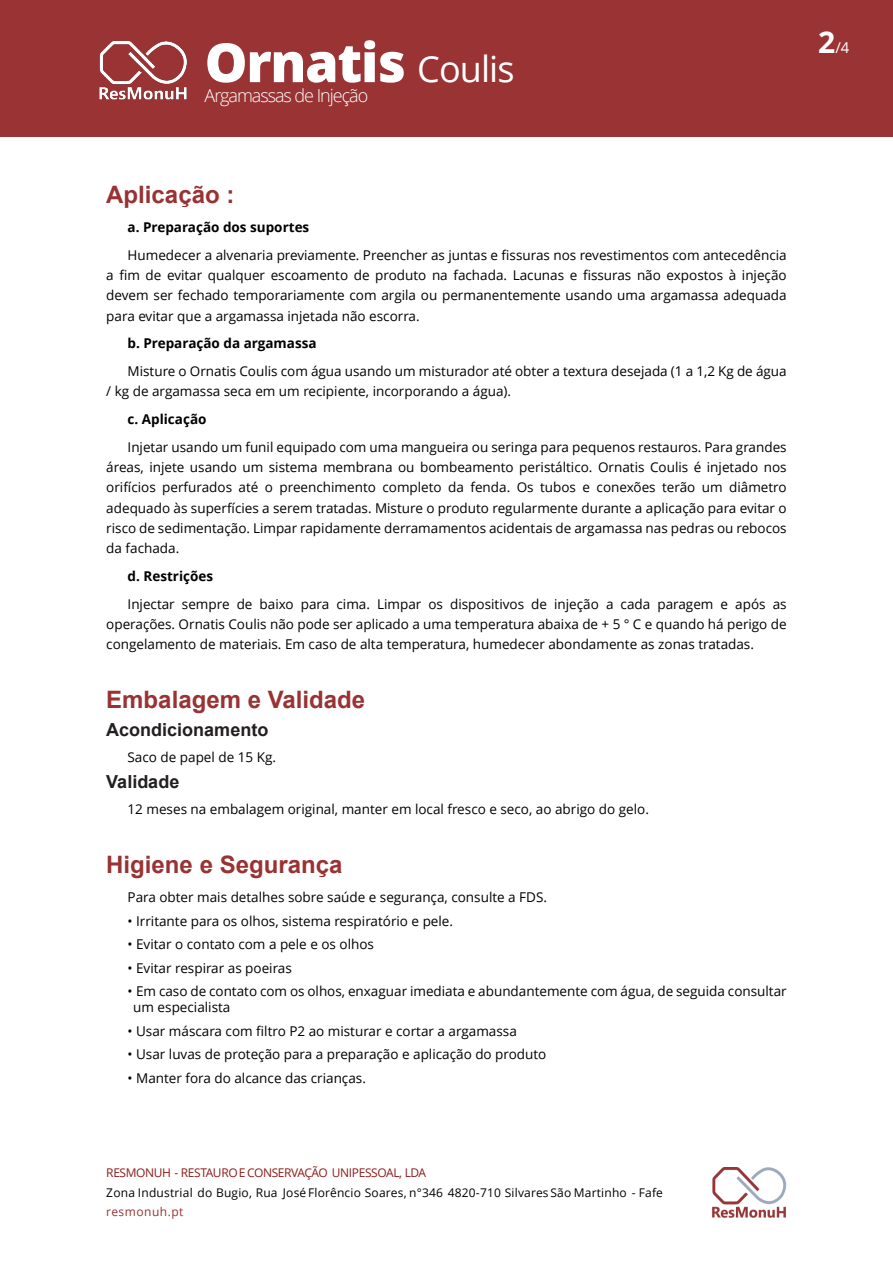
<style>
.page{position:relative;width:893px;height:1263px;background:#fff}
.page>*{position:absolute;margin:0;border:0;box-sizing:border-box;transform-origin:0 0}
.t1{font:800 54px "Open Sans";letter-spacing:-.025em;color:#fff}
.t2{font:700 24px "Arial";color:#9a3233}
.t3{font:700 18px "Arial";color:#231f20}
.t4{font:300 18px "Open Sans";letter-spacing:-.055em;color:#fff}
.t5{font:15px "Open Sans";color:#fff}
.t6{font:13.5px/20.2px "Open Sans";color:#000;text-align:justify}
.t7{font:700 13.5px "Open Sans";color:#000}
.t8{font:12px "Open Sans";letter-spacing:.015em;color:#000}
.t9{font:12px "Open Sans";letter-spacing:-.03em;color:#8d1b1a}
.t10{font:12px "Open Sans";letter-spacing:.04em;color:#9a3233}
.s1{font-weight:400;font-size:36px}
.s2{font-weight:700;font-size:30px}
</style>
<div class="page">
<div style="left:0;top:0;width:893px;height:137px;background:#993334"></div>
<img style="left:712px;top:1168px;width:75px;height:50px">
<img style="left:99px;top:41px;width:88px;height:59px">
<h1 class="t1" style="left:205px;top:41px;width:312px">Ornatis <span class="s1">Coulis</span></h1>
<p class="t5" style="left:818px;top:41px;width:33px"><span class="s2">2</span>/4</p>
<h3 class="t4" style="left:205px;top:88px;width:165px">Argamassas de Injeção</h3>
<h2 class="t2" style="left:106px;top:185px;width:130px">Aplicação :</h2>
<p class="t7" style="left:128px;top:222px;width:183px">a. Preparação dos suportes</p>
<p class="t6" style="left:106px;top:246px;width:682px;text-indent:21px">Humedecer a alvenaria previamente. Preencher as juntas e fissuras nos revestimentos com antecedência a fim de evitar qualquer escoamento de produto na fachada. Lacunas e fissuras não expostos à injeção devem ser fechado temporariamente com argila ou permanentemente usando uma argamassa adequada para evitar que a argamassa injetada não escorra.</p>
<p class="t7" style="left:128px;top:338px;width:191px">b. Preparação da argamassa</p>
<p class="t6" style="left:106px;top:362px;width:682px;text-indent:21px">Misture o Ornatis Coulis com água usando um misturador até obter a textura desejada (1 a 1,2 Kg de água / kg de argamassa seca em um recipiente, incorporando a água).</p>
<p class="t7" style="left:128px;top:414px;width:80px">c. Aplicação</p>
<p class="t6" style="left:106px;top:438px;width:682px;text-indent:21px">Injetar usando um funil equipado com uma mangueira ou seringa para pequenos restauros. Para grandes áreas, injete usando um sistema membrana ou bombeamento peristáltico. Ornatis Coulis é injetado nos orifícios perfurados até o preenchimento completo da fenda. Os tubos e conexões terão um diâmetro adequado às superfícies a serem tratadas. Misture o produto regularmente durante a aplicação para evitar o risco de sedimentação. Limpar rapidamente derramamentos acidentais de argamassa nas pedras ou rebocos da fachada.</p>
<p class="t7" style="left:128px;top:570px;width:87px">d. Restrições</p>
<p class="t6" style="left:106px;top:595px;width:682px;text-indent:21px">Injectar sempre de baixo para cima. Limpar os dispositivos de injeção a cada paragem e após as operações. Ornatis Coulis não pode ser aplicado a uma temperatura abaixa de + 5 ° C e quando há perigo de congelamento de materiais. Em caso de alta temperatura, humedecer abondamente as zonas tratadas.</p>
<h2 class="t2" style="left:106px;top:690px;width:260px">Embalagem e Validade</h2>
<h3 class="t3" style="left:106px;top:722px;width:164px">Acondicionamento</h3>
<p class="t6" style="left:128px;top:748px;width:150px">Saco de papel de 15 Kg.</p>
<h3 class="t3" style="left:106px;top:775px;width:75px">Validade</h3>
<p class="t6" style="left:128px;top:800px;width:523px">12 meses na embalagem original, manter em local fresco e seco, ao abrigo do gelo.</p>
<h2 class="t2" style="left:106px;top:856px;width:238px">Higiene e Segurança</h2>
<p class="t6" style="left:128px;top:889px;width:421px">Para obter mais detalhes sobre saúde e segurança, consulte a FDS.</p>
<p class="t6" style="left:128px;top:912px;width:327px">• Irritante para os olhos, sistema respiratório e pele.</p>
<p class="t6" style="left:128px;top:936px;width:248px">• Evitar o contato com a pele e os olhos</p>
<p class="t6" style="left:128px;top:959px;width:166px">• Evitar respirar as poeiras</p>
<p class="t6" style="left:133px;top:985px;width:655px;line-height:16px;text-indent:-6px">• Em caso de contato com os olhos, enxaguar imediata e abundantemente com água, de seguida consultar um especialista</p>
<p class="t6" style="left:128px;top:1022px;width:391px">• Usar máscara com filtro P2 ao misturar e cortar a argamassa</p>
<p class="t6" style="left:128px;top:1046px;width:420px">• Usar luvas de proteção para a preparação e aplicação do produto</p>
<p class="t6" style="left:128px;top:1069px;width:240px">• Manter fora do alcance das crianças.</p>
<p class="t9" style="left:106px;top:1168px;width:321px">RESMONUH - RESTAUROE CONSERVAÇÃO UNIPESSOAL, LDA</p>
<p class="t8" style="left:106px;top:1187px;width:558px">Zona Industrial do Bugio, Rua José Florêncio Soares, n°346 4820-710 Silvares São Martinho - Fafe</p>
<p class="t10" style="left:106px;top:1207px;width:79px">resmonuh.pt</p>
</div>
